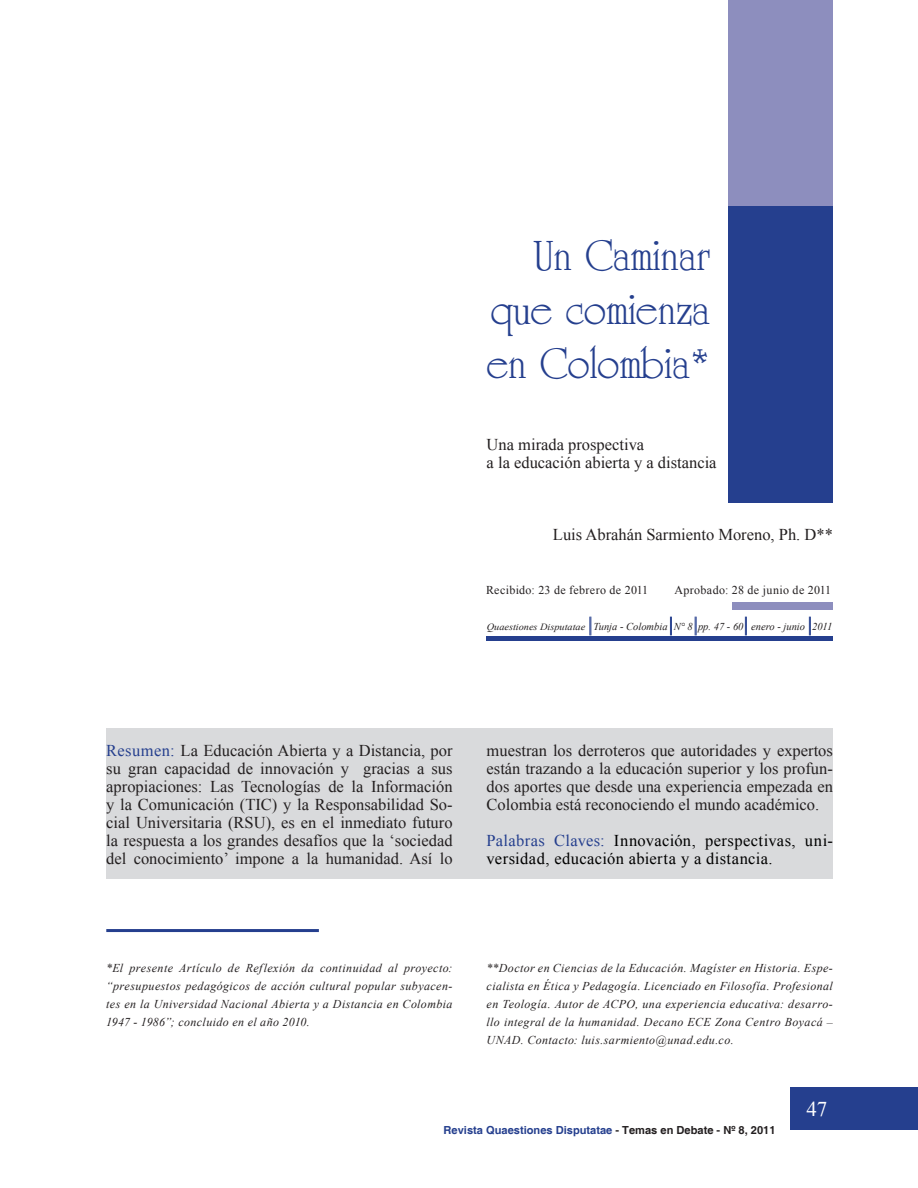
<style>
.page{position:relative;width:918px;height:1188px;background:#fff}
.page>*{position:absolute;margin:0;border:0;box-sizing:border-box;transform-origin:0 0}
.t1{font:45px/54px "University";color:#253f8e;text-align:justify}
.t2{font:21px "Times New Roman";color:#fff}
.t3{font:16.5px/18px "Times New Roman";color:#231f20;text-align:justify}
.t4{font:16.5px/18px "Times New Roman";letter-spacing:.02em;color:#000}
.t5{font:italic 12px/18px "Times New Roman";letter-spacing:.035em;color:#231f20;text-align:justify}
.t6{font:12px "Times New Roman";letter-spacing:.03em;color:#231f20}
.t7{font:700 11.1px "Helvetica";color:#253f8e}
.t8{font:italic 10.5px "Times New Roman";color:#231f20}
.s1{font-size:9.6px}
.s2{color:#253f8e}
.s3{color:#231f20}
</style>
<div class="page">
<div style="left:790px;top:1087px;width:128px;height:42px;background:#253f8e"></div>
<div style="left:729px;top:205px;width:104px;height:298px;background:#253f8e"></div>
<div style="left:729px;top:0;width:104px;height:205px;background:#8d8ebe"></div>
<div style="left:106px;top:728px;width:727px;height:151px;background:#d9dadc"></div>
<hr style="left:106px;top:929px;width:213px;height:3px;background:#253f8e">
<hr style="left:487px;top:636px;width:346px;height:4px;background:#253f8e">
<div style="left:733px;top:602px;width:100px;height:8px;background:#8d8ebe"></div>
<svg style="left:670px;top:617px;width:2px;height:18px"></svg>
<svg style="left:590px;top:617px;width:1px;height:18px"></svg>
<svg style="left:695px;top:617px;width:2px;height:18px"></svg>
<svg style="left:745px;top:617px;width:2px;height:18px"></svg>
<svg style="left:809px;top:617px;width:2px;height:18px"></svg>
<h1 class="t1" style="left:487px;top:228px;width:224px;text-indent:46px">Un Caminar que comienza en Colombia*</h1>
<p class="t3" style="left:487px;top:435px;width:232px">Una mirada prospectiva<br>a la educación abierta y a distancia</p>
<p class="t3" style="left:553px;top:525px;width:282px">Luis Abrahán Sarmiento Moreno, Ph. D**</p>
<p class="t6" style="left:486px;top:582px;width:164px">Recibido: 23 de febrero de 2011</p>
<p class="t6" style="left:674px;top:582px;width:158px">Aprobado: 28 de junio de 2011</p>
<p class="t8" style="left:487px;top:619px;width:347px"><span class="s1">Quaestiones Disputatae</span> Tunja - Colombia N° 8 pp. 47 - 60 enero - junio 2011</p>
<p class="t3" style="left:106px;top:741px;width:348px"><span class="s2">Resumen:</span> La Educación Abierta y a Distancia, por su gran capacidad de innovación y gracias a sus apropiaciones: Las Tecnologías de la Información y la Comunicación (TIC) y la Responsabilidad So&shy;cial Universitaria (RSU), es en el inmediato futuro la respuesta a los grandes desafíos que la ‘sociedad del conocimiento’ impone a la humanidad. Así lo</p>
<p class="t3" style="left:487px;top:741px;width:348px">muestran los derroteros que autoridades y expertos están trazando a la educación superior y los profun&shy;dos aportes que desde una experiencia empezada en Colombia está reconociendo el mundo académico.</p>
<p class="t4" style="left:487px;top:831px;width:348px"><span class="s2">Palabras Claves:</span> Innovación, perspectivas, uni&shy;versidad, educación abierta y a distancia.</p>
<p class="t5" style="left:106px;top:959px;width:348px">*El presente Artículo de Reflexión da continuidad al proyecto: “presupuestos pedagógicos de acción cultural popular subyacen&shy;tes en la Universidad Nacional Abierta y a Distancia en Colombia 1947 - 1986”; concluido en el año 2010.</p>
<p class="t5" style="left:487px;top:959px;width:348px">**Doctor en Ciencias de la Educación. Magíster en Historia. Espe&shy;cialista en Ética y Pedagogía. Licenciado en Filosofía. Profesional en Teología. Autor de ACPO, una experiencia educativa: desarro&shy;llo integral de la humanidad. Decano ECE Zona Centro Boyacá – UNAD. Contacto: luis.sarmiento@unad.edu.co.</p>
<p class="t2" style="left:806px;top:1095px;width:22px">47</p>
<p class="t7" style="left:444px;top:1123px;width:333px">Revista Quaestiones Disputatae <span class="s3">- Temas en Debate - Nº 8, 2011</span></p>
</div>
